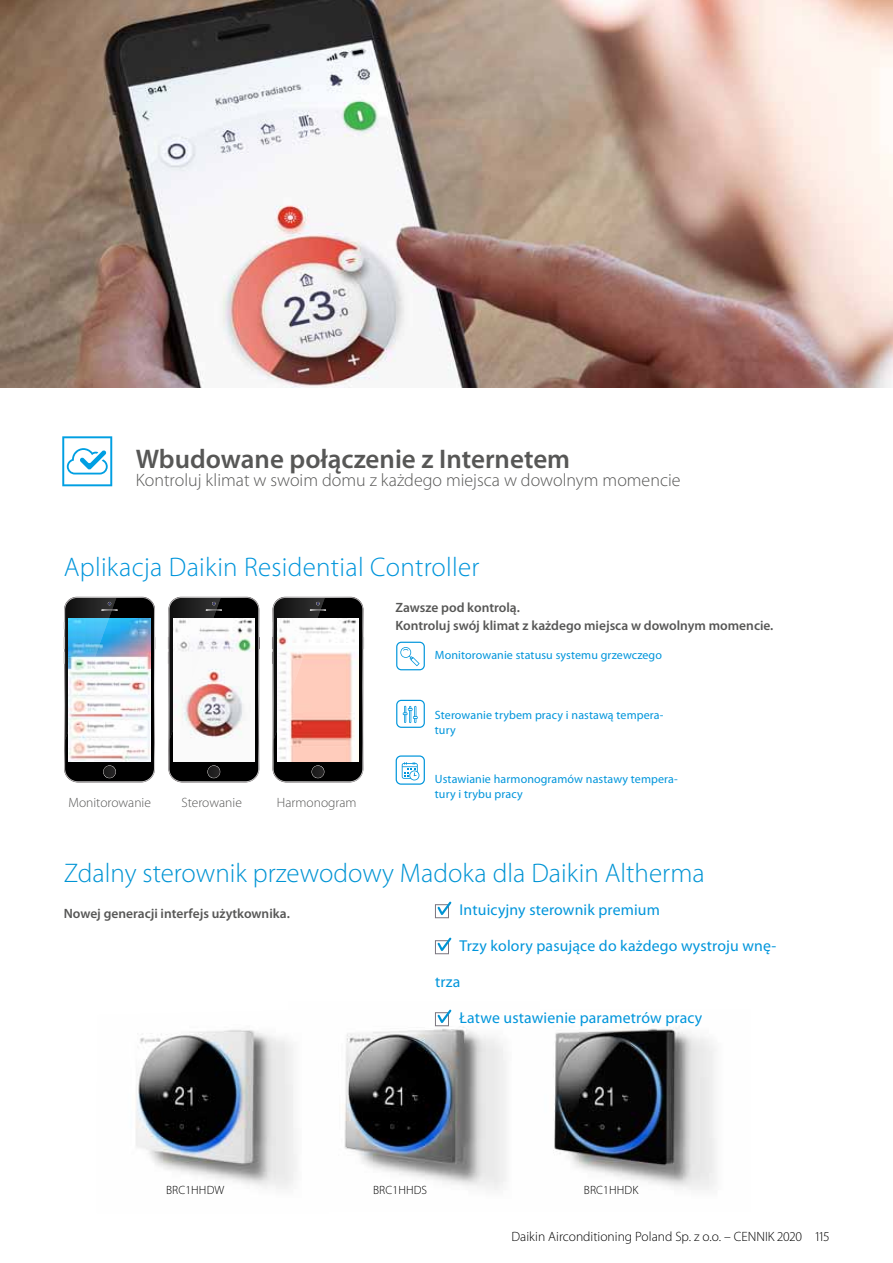
<style>
.page{position:relative;width:893px;height:1263px;background:#fff}
.page>*{position:absolute;margin:0;border:0;box-sizing:border-box;transform-origin:0 0}
.t1{font:300 27px "Myriad Pro";color:#0094d4}
.t2{font:300 27px "Myriad Pro";letter-spacing:.01em;color:#0095db}
.t3{font:600 27px "Myriad Pro";color:#575756}
.t4{font:300 18px "Myriad Pro";color:#575756}
.t5{font:15.75px "Myriad Pro";letter-spacing:.01em;color:#0095db}
.t6{font:600 13.5px/18px "Myriad Pro";color:#575756}
.t7{font:300 13.5px "Myriad Pro";color:#000}
.t8{font:300 13.5px "Myriad Pro";color:#575756}
.t9{font:12px/15px "Myriad Pro";letter-spacing:.01em;color:#0095db}
.t10{font:300 12px "Myriad Pro";letter-spacing:.01em;color:#000}
</style>
<div class="page">
<img style="left:344px;top:1026px;width:162px;height:164px">
<img style="left:553px;top:1027px;width:163px;height:163px">
<img style="left:135px;top:1030px;width:162px;height:159px">
<div style="left:435px;top:904px;width:14px;height:14px;border:1px solid #7a757e"></div>
<svg style="left:436px;top:901px;width:16px;height:17px"></svg>
<div style="left:435px;top:940px;width:14px;height:14px;border:1px solid #7a757e"></div>
<svg style="left:436px;top:937px;width:16px;height:17px"></svg>
<div style="left:435px;top:1012px;width:14px;height:14px;border:1px solid #7a757e"></div>
<svg style="left:436px;top:1009px;width:16px;height:17px"></svg>
<img style="left:0;top:0;width:893px;height:388px">
<div style="left:396px;top:642px;width:29px;height:28px;border:1px solid #0095db;border-radius:5px"></div>
<svg style="left:400px;top:647px;width:19px;height:19px"></svg>
<div style="left:396px;top:700px;width:29px;height:28px;border:1px solid #0095db;border-radius:4px"></div>
<svg style="left:403px;top:706px;width:15px;height:17px"></svg>
<div style="left:396px;top:755px;width:29px;height:30px;border:1px solid #0095db;border-radius:5px"></div>
<svg style="left:402px;top:762px;width:17px;height:18px"></svg>
<svg style="left:62px;top:436px;width:50px;height:50px"></svg>
<img style="left:63px;top:597px;width:93px;height:185px">
<svg style="left:168px;top:597px;width:92px;height:185px"></svg>
<svg style="left:272px;top:597px;width:92px;height:185px"></svg>
<h1 class="t3" style="left:136px;top:442px;width:436px">Wbudowane połączenie z Internetem</h1>
<h2 class="t4" style="left:136px;top:469px;width:546px">Kontroluj klimat w swoim domu z każdego miejsca w dowolnym momencie</h2>
<h1 class="t2" style="left:64px;top:551px;width:417px">Aplikacja Daikin Residential Controller</h1>
<p class="t6" style="left:395px;top:598px;width:379px">Zawsze pod kontrolą.<br>Kontroluj swój klimat z każdego miejsca w dowolnym momencie.</p>
<p class="t9" style="left:435px;top:647px;width:229px">Monitorowanie statusu systemu grzewczego</p>
<p class="t8" style="left:68px;top:794px;width:84px">Monitorowanie</p>
<p class="t8" style="left:182px;top:794px;width:62px">Sterowanie</p>
<p class="t8" style="left:277px;top:794px;width:81px">Harmonogram</p>
<p class="t9" style="left:435px;top:707px;width:230px">Sterowanie trybem pracy i nastawą tempera&shy;tury</p>
<p class="t9" style="left:435px;top:771px;width:244px">Ustawianie harmonogramów nastawy tempera&shy;tury i trybu pracy</p>
<h1 class="t1" style="left:64px;top:857px;width:642px">Zdalny sterownik przewodowy Madoka dla Daikin Altherma</h1>
<p class="t6" style="left:64px;top:904px;width:228px">Nowej generacji interfejs użytkownika.</p>
<h3 class="t5" style="left:460px;top:900px;width:202px">Intuicyjny sterownik premium</h3>
<h3 class="t5" style="left:460px;top:936px;width:318px">Trzy kolory pasujące do każdego wystroju wnę-</h3>
<h3 class="t5" style="left:435px;top:972px;width:27px">trza</h3>
<h3 class="t5" style="left:460px;top:1008px;width:244px">Łatwe ustawienie parametrów pracy</h3>
<p class="t10" style="left:166px;top:1183px;width:60px">BRC1HHDW</p>
<p class="t10" style="left:373px;top:1183px;width:56px">BRC1HHDS</p>
<p class="t10" style="left:584px;top:1183px;width:56px">BRC1HHDK</p>
<p class="t7" style="left:512px;top:1229px;width:319px">Daikin Airconditioning Poland Sp. z o.o. – CENNIK 2020 115</p>
</div>
